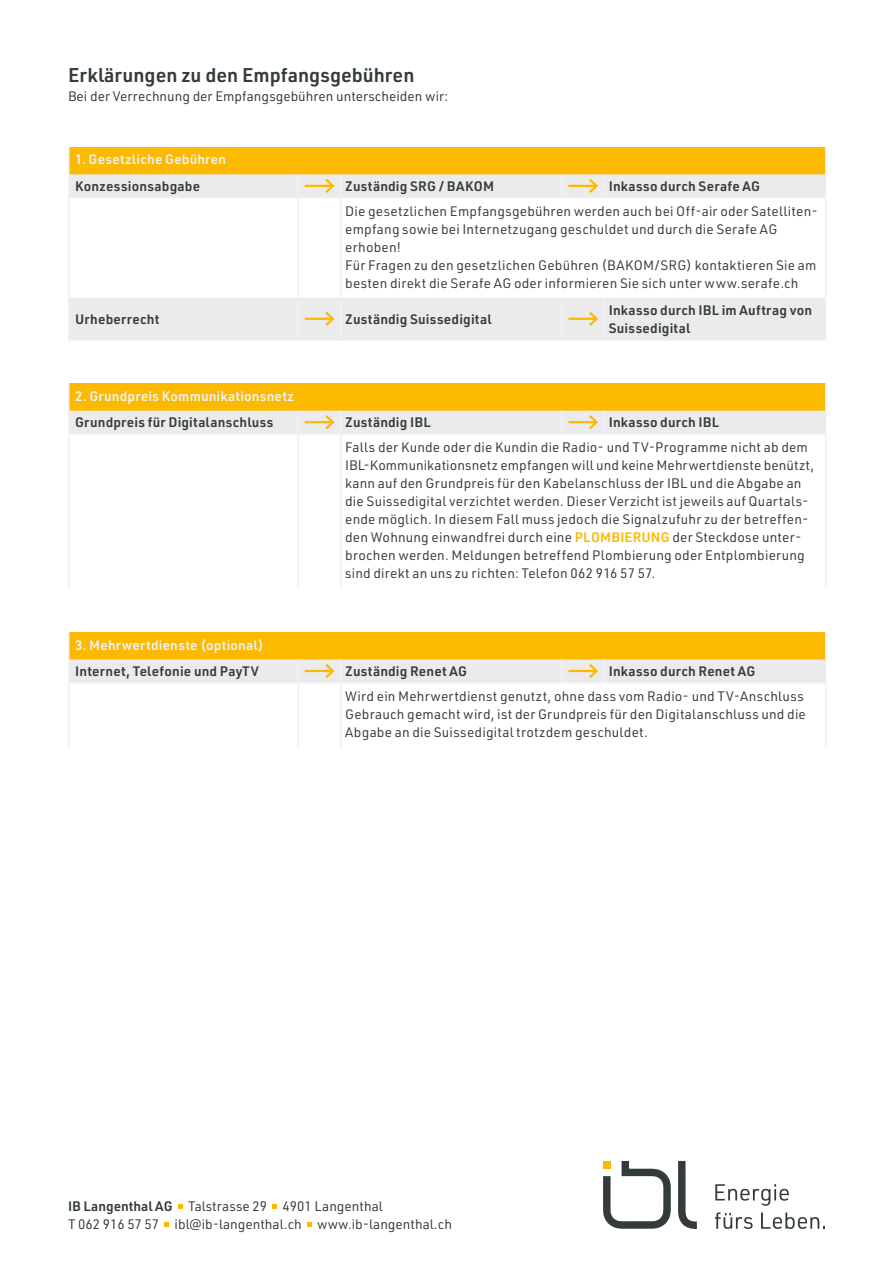
<style>
.page{position:relative;width:893px;height:1263px;background:#fff}
.page>*{position:absolute;margin:0;border:0;box-sizing:border-box;transform-origin:0 0}
.Lead_13_16{font:600 19.5px "URWDIN";color:#333b3c}
.Lauftext_9-12{font:13.5px/18px "URWDIN";letter-spacing:.01em;color:#333b3c}
.Lauftext_9-12-2{font:600 13.5px/18px "URWDIN";letter-spacing:.02em;color:#333b3c}
.Kleintext{font:600 13.5px "URWDIN";letter-spacing:.01em;color:#eff0fc}
.Lead_13_16-2{font:13.5px "URWDIN";color:#333b3c}
.s1{font-weight:600;color:#fbba00}
.s2{font-weight:600}
</style>
<div class="page">
<svg style="left:715px;top:1184px;width:74px;height:22px"></svg>
<svg style="left:715px;top:1212px;width:38px;height:17px"></svg>
<svg style="left:761px;top:1212px;width:64px;height:17px"></svg>
<svg style="left:678px;top:1161px;width:19px;height:68px"></svg>
<svg style="left:603px;top:1161px;width:68px;height:68px"></svg>
<svg style="left:178px;top:1204px;width:5px;height:5px"></svg>
<svg style="left:273px;top:1204px;width:4px;height:5px"></svg>
<svg style="left:165px;top:1222px;width:4px;height:5px"></svg>
<svg style="left:307px;top:1222px;width:5px;height:5px"></svg>
<div style="left:69px;top:147px;width:757px;height:27px;background:#fbba00"></div>
<svg style="left:70px;top:174px;width:755px;height:166px"></svg>
<svg style="left:298px;top:174px;width:1px;height:23px"></svg>
<hr style="left:298px;top:198px;width:1px;height:100px;background:#eff0fc">
<hr style="left:298px;top:298px;width:1px;height:42px;background:#eff0fc">
<hr style="left:68px;top:147px;width:2px;height:27px;background:#eff0fc">
<hr style="left:68px;top:174px;width:2px;height:24px;background:#eff0fc">
<hr style="left:68px;top:198px;width:2px;height:100px;background:#eff0fc">
<hr style="left:68px;top:298px;width:2px;height:42px;background:#eff0fc">
<hr style="left:340px;top:174px;width:2px;height:23px;background:#eff0fc">
<hr style="left:561px;top:174px;width:2px;height:23px;background:#eff0fc">
<svg style="left:825px;top:147px;width:1px;height:51px"></svg>
<hr style="left:340px;top:198px;width:2px;height:100px;background:#eff0fc">
<hr style="left:825px;top:198px;width:1px;height:100px;background:#eff0fc">
<hr style="left:340px;top:298px;width:2px;height:42px;background:#eff0fc">
<hr style="left:561px;top:298px;width:2px;height:42px;background:#eff0fc">
<hr style="left:604px;top:298px;width:1px;height:42px;background:#eff0fc">
<hr style="left:825px;top:298px;width:1px;height:42px;background:#eff0fc">
<hr style="left:70px;top:197px;width:228px;height:1px;background:#eff0fc">
<hr style="left:298px;top:197px;width:43px;height:1px;background:#eff0fc">
<hr style="left:341px;top:197px;width:221px;height:1px;background:#eff0fc">
<hr style="left:562px;top:197px;width:43px;height:1px;background:#eff0fc">
<hr style="left:605px;top:197px;width:220px;height:1px;background:#eff0fc">
<hr style="left:68px;top:340px;width:230px;height:1px;background:#eff0fc">
<hr style="left:298px;top:340px;width:43px;height:1px;background:#eff0fc">
<hr style="left:341px;top:340px;width:221px;height:1px;background:#eff0fc">
<hr style="left:562px;top:340px;width:43px;height:1px;background:#eff0fc">
<hr style="left:605px;top:340px;width:221px;height:1px;background:#eff0fc">
<hr style="left:305px;top:185px;width:28px;height:2px;background:#fbba00">
<svg style="left:323px;top:176px;width:13px;height:19px"></svg>
<hr style="left:568px;top:185px;width:28px;height:2px;background:#fbba00">
<svg style="left:587px;top:174px;width:18px;height:23px"></svg>
<hr style="left:305px;top:318px;width:28px;height:2px;background:#fbba00">
<svg style="left:323px;top:309px;width:13px;height:19px"></svg>
<hr style="left:568px;top:318px;width:28px;height:2px;background:#fbba00">
<svg style="left:587px;top:309px;width:13px;height:19px"></svg>
<hr style="left:298px;top:434px;width:1px;height:155px;background:#eff0fc">
<hr style="left:68px;top:383px;width:2px;height:28px;background:#eff0fc">
<hr style="left:68px;top:411px;width:2px;height:23px;background:#eff0fc">
<hr style="left:68px;top:434px;width:2px;height:155px;background:#eff0fc">
<hr style="left:340px;top:434px;width:2px;height:155px;background:#eff0fc">
<hr style="left:825px;top:434px;width:1px;height:155px;background:#eff0fc">
<hr style="left:70px;top:434px;width:228px;height:1px;background:#eff0fc">
<hr style="left:298px;top:434px;width:43px;height:1px;background:#eff0fc">
<hr style="left:341px;top:434px;width:221px;height:1px;background:#eff0fc">
<hr style="left:562px;top:434px;width:43px;height:1px;background:#eff0fc">
<hr style="left:605px;top:434px;width:220px;height:1px;background:#eff0fc">
<svg style="left:69px;top:383px;width:757px;height:51px;background:#f3d06b"></svg>
<hr style="left:298px;top:683px;width:1px;height:66px;background:#eff0fc">
<hr style="left:68px;top:632px;width:2px;height:27px;background:#eff0fc">
<hr style="left:68px;top:659px;width:2px;height:24px;background:#eff0fc">
<hr style="left:68px;top:683px;width:2px;height:66px;background:#eff0fc">
<hr style="left:340px;top:683px;width:2px;height:66px;background:#eff0fc">
<hr style="left:825px;top:683px;width:1px;height:66px;background:#eff0fc">
<svg style="left:69px;top:632px;width:757px;height:51px;background:#f3d06c"></svg>
<p class="Lead_13_16" style="left:68px;top:62px;width:348px">Erklärungen zu den Empfangsgebühren</p>
<p class="Lead_13_16-2" style="left:68px;top:88px;width:382px">Bei der Verrechnung der Empfangsgebühren unterscheiden wir:</p>
<p class="Kleintext" style="left:75px;top:150px;width:152px">1. Gesetzliche Gebühren</p>
<p class="Lauftext_9-12-2" style="left:75px;top:176px;width:126px">Konzessionsabgabe</p>
<p class="Lauftext_9-12-2" style="left:345px;top:176px;width:150px">Zuständig SRG / BAKOM</p>
<p class="Lauftext_9-12-2" style="left:609px;top:176px;width:153px">Inkasso durch Serafe AG</p>
<p class="Lauftext_9-12" style="left:345px;top:202px;width:474px">Die gesetzlichen Empfangsgebühren werden auch bei Off-air oder Satelliten&shy;empfang sowie bei Internetzugang geschuldet und durch die Serafe AG erhoben!</p>
<p class="Lauftext_9-12" style="left:345px;top:256px;width:473px">Für Fragen zu den gesetzlichen Gebühren (BAKOM/SRG) kontaktieren Sie am besten direkt die Serafe AG oder informieren Sie sich unter www.serafe.ch</p>
<p class="Lauftext_9-12-2" style="left:75px;top:309px;width:86px">Urheberrecht</p>
<p class="Lauftext_9-12-2" style="left:345px;top:309px;width:148px">Zuständig Suissedigital</p>
<p class="Lauftext_9-12-2" style="left:609px;top:300px;width:205px">Inkasso durch IBL im Auftrag von<br>Suissedigital</p>
<p class="Kleintext" style="left:75px;top:387px;width:220px">2. Grundpreis Kommunikationsnetz</p>
<p class="Lauftext_9-12-2" style="left:75px;top:413px;width:200px">Grundpreis für Digitalanschluss</p>
<p class="Lauftext_9-12-2" style="left:345px;top:413px;width:87px">Zuständig IBL</p>
<p class="Lauftext_9-12-2" style="left:609px;top:413px;width:112px">Inkasso durch IBL</p>
<p class="Lauftext_9-12" style="left:345px;top:438px;width:470px">Falls der Kunde oder die Kundin die Radio- und TV-Programme nicht ab dem IBL-Kommunikationsnetz empfangen will und keine Mehrwertdienste benützt, kann auf den Grundpreis für den Kabelanschluss der IBL und die Abgabe an die Suissedigital verzichtet werden. Dieser Verzicht ist jeweils auf Quartals&shy;ende möglich. In diesem Fall muss jedoch die Signalzufuhr zu der betreffen&shy;den Wohnung einwandfrei durch eine <span class="s1">PLOMBIERUNG</span> der Steckdose unter&shy;brochen werden. Meldungen betreffend Plombierung oder Entplombierung sind direkt an uns zu richten: Telefon 062 916 57 57.</p>
<p class="Kleintext" style="left:75px;top:636px;width:190px">3. Mehrwertdienste (optional)</p>
<p class="Lauftext_9-12-2" style="left:75px;top:661px;width:185px">Internet, Telefonie und PayTV</p>
<p class="Lauftext_9-12-2" style="left:345px;top:661px;width:123px">Zuständig Renet AG</p>
<p class="Lauftext_9-12-2" style="left:609px;top:661px;width:148px">Inkasso durch Renet AG</p>
<p class="Lauftext_9-12" style="left:345px;top:687px;width:462px">Wird ein Mehrwertdienst genutzt, ohne dass vom Radio- und TV-Anschluss<br>Gebrauch gemacht wird, ist der Grundpreis für den Digitalanschluss und die<br>Abgabe an die Suissedigital trotzdem geschuldet.</p>
<p class="Lauftext_9-12" style="left:68px;top:1197px;width:385px"><span class="s2">IB Langenthal AG</span> Talstrasse 29 4901 Langenthal<br>T 062 916 57 57 ibl@ib-langenthal.ch www.ib-langenthal.ch</p>
</div>
